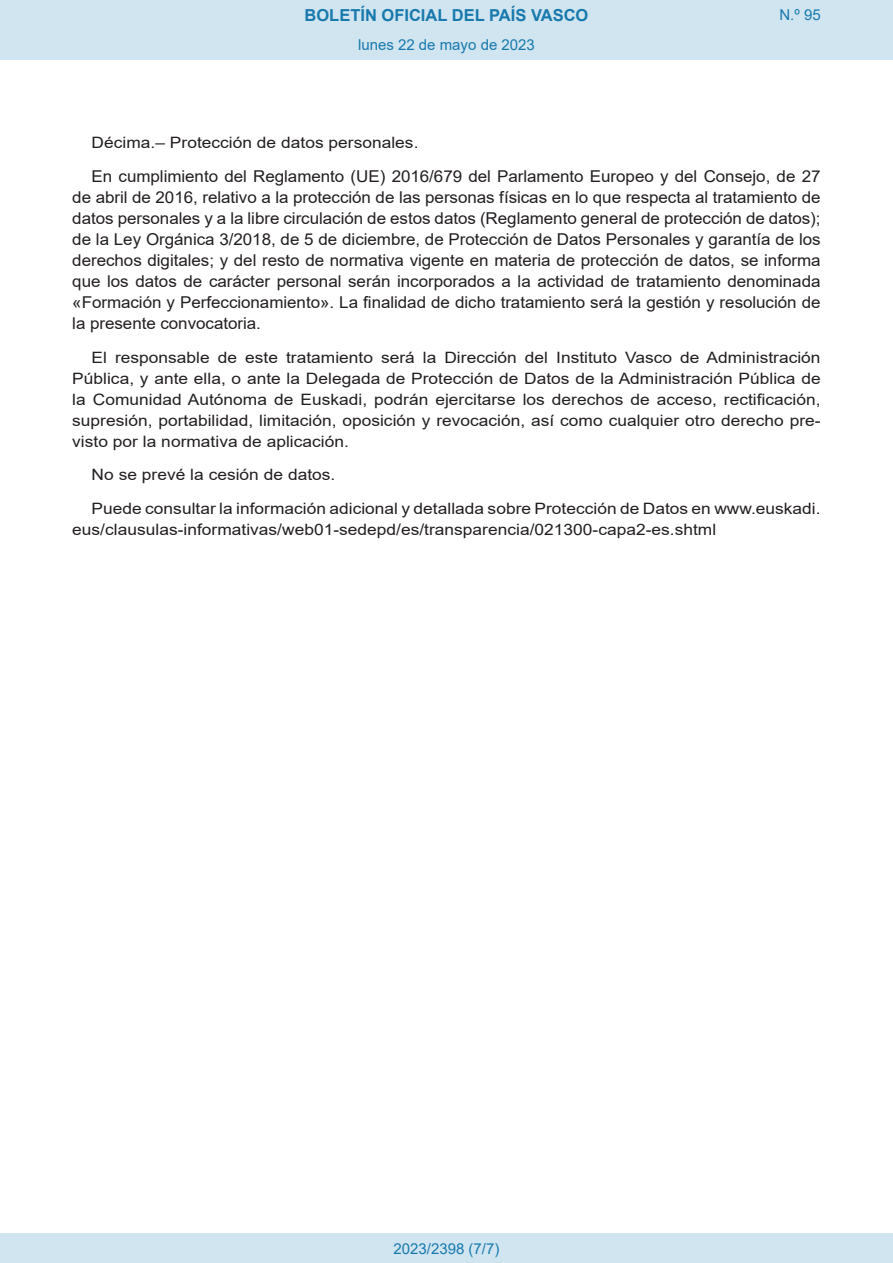
<style>
.page{position:relative;width:893px;height:1263px;background:#fff}
.page>*{position:absolute;margin:0;border:0;box-sizing:border-box;transform-origin:0 0}
.t1{font:700 16.5px "Arial";color:#1879ad}
.BOPVDetalle{font:16.35px/21px "Arial";letter-spacing:-.005em;color:#231f20;text-align:justify;scale:1.04 1}
.BOPVDetalle-2{font:15.6px/21px "Arial";color:#231f20;text-align:justify;scale:1.11 1}
.Paginacion_Centro{font:15px "Arial";color:#1879ad}
</style>
<div class="page">
<div style="left:0;top:0;width:893px;height:60px;background:#d0e5f0"></div>
<div style="left:0;top:1233px;width:893px;height:30px;background:#d0e5f0"></div>
<p class="t1" style="left:305px;top:3px;width:285px">BOLETÍN OFICIAL DEL PAÍS VASCO</p>
<p class="Paginacion_Centro" style="left:358px;top:35px;width:178px">lunes 22 de mayo de 2023</p>
<p class="Paginacion_Centro" style="left:779px;top:5px;width:43px">N.º 95</p>
<p class="BOPVDetalle-2" style="left:92px;top:132px;width:296px">Décima.– Protección de datos personales.</p>
<p class="BOPVDetalle" style="left:72px;top:165px;width:721px;text-indent:19px">En cumplimiento del Reglamento (UE) 2016/679 del Parlamento Europeo y del Consejo, de 27 de abril de 2016, relativo a la protección de las personas físicas en lo que respecta al tratamiento de datos personales y a la libre circulación de estos datos (Reglamento general de protección de datos); de la Ley Orgánica 3/2018, de 5 de diciembre, de Protección de Datos Personales y garantía de los derechos digitales; y del resto de normativa vigente en materia de protección de datos, se informa que los datos de carácter personal serán incorporados a la actividad de tratamiento denominada «Formación y Perfeccionamiento». La finalidad de dicho tratamiento será la gestión y resolución de la presente convocatoria.</p>
<p class="BOPVDetalle-2" style="left:72px;top:347px;width:676px;text-indent:19px">El responsable de este tratamiento será la Dirección del Instituto Vasco de Administración Pública, y ante ella, o ante la Delegada de Protección de Datos de la Administración Pública de la Comunidad Autónoma de Euskadi, podrán ejercitarse los derechos de acceso, rectificación, supresión, portabilidad, limitación, oposición y revocación, así como cualquier otro derecho pre&shy;visto por la normativa de aplicación.</p>
<p class="BOPVDetalle-2" style="left:92px;top:464px;width:221px">No se prevé la cesión de datos.</p>
<p class="BOPVDetalle-2" style="left:72px;top:498px;width:676px;text-indent:19px">Puede consultar la información adicional y detallada sobre Protección de Datos en www.euskadi. eus/clausulas-informativas/web01-sedepd/es/transparencia/021300-capa2-es.shtml</p>
<p class="Paginacion_Centro" style="left:393px;top:1238px;width:107px">2023/2398 (7/7)</p>
</div>
